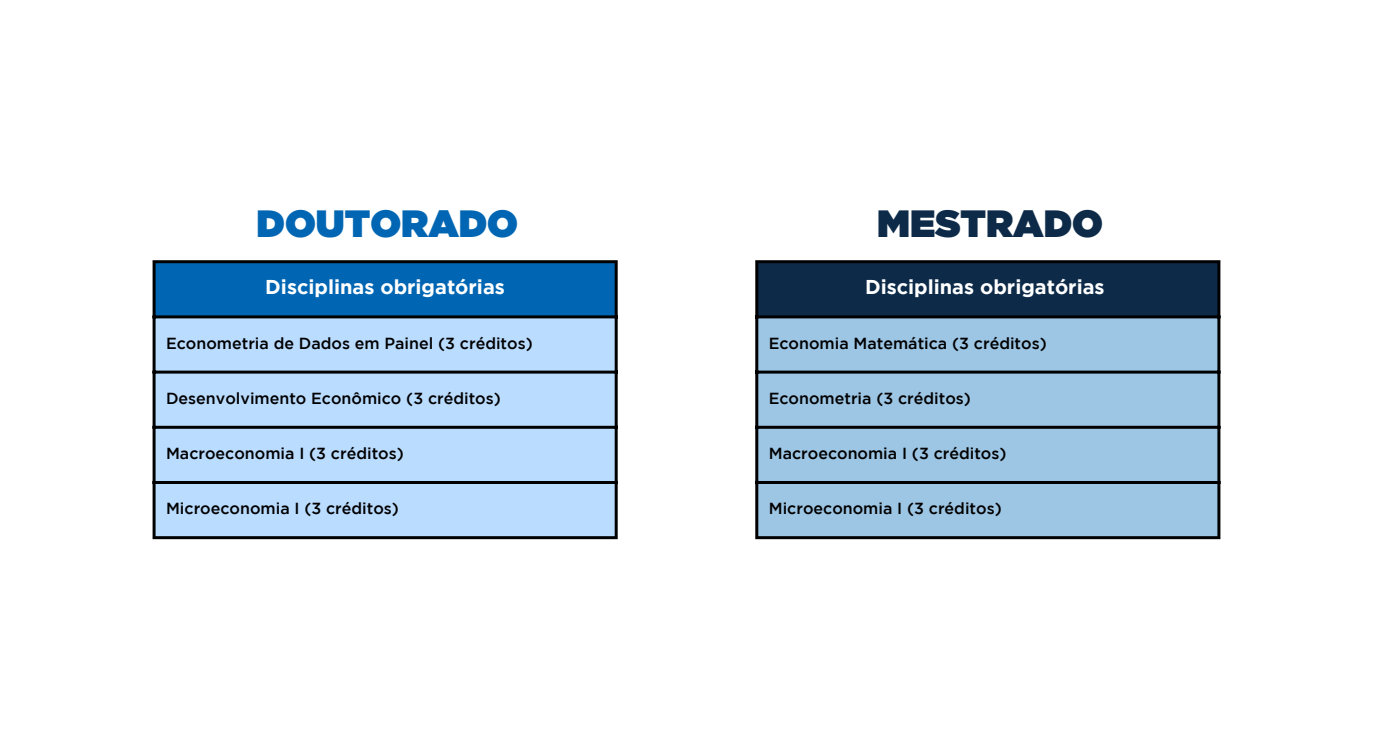
<style>
.page{position:relative;width:1373px;height:744px;background:#fff}
.page>*{position:absolute;margin:0;border:0;box-sizing:border-box;transform-origin:0 0}
.t1{font:900 38px "Gotham";color:#0066b3}
.t2{font:900 38px "Gotham";color:#0d2b49}
.t3{font:700 20px "Gotham";color:#fff}
.t4{font:500 16px "Gotham";color:#000}
</style>
<div class="page">
<div style="left:154px;top:261px;width:462px;height:56px;background:#0066b3"></div>
<div style="left:156px;top:318px;width:458px;height:218px;background:#badcff"></div>
<hr style="left:153px;top:263px;width:3px;height:273px;background:#000">
<hr style="left:614px;top:263px;width:3px;height:273px;background:#000">
<hr style="left:153px;top:260px;width:464px;height:3px;background:#000">
<hr style="left:153px;top:315px;width:464px;height:3px;background:#000">
<hr style="left:153px;top:371px;width:464px;height:3px;background:#000">
<hr style="left:153px;top:426px;width:464px;height:3px;background:#000">
<hr style="left:153px;top:481px;width:464px;height:3px;background:#000">
<hr style="left:153px;top:536px;width:464px;height:3px;background:#000">
<div style="left:756px;top:261px;width:463px;height:56px;background:#0d2b49"></div>
<div style="left:758px;top:318px;width:459px;height:218px;background:#9dc5e4"></div>
<hr style="left:755px;top:263px;width:3px;height:273px;background:#000">
<hr style="left:1217px;top:263px;width:3px;height:273px;background:#000">
<hr style="left:755px;top:260px;width:465px;height:3px;background:#000">
<hr style="left:755px;top:315px;width:465px;height:3px;background:#000">
<hr style="left:755px;top:371px;width:465px;height:3px;background:#000">
<hr style="left:755px;top:426px;width:465px;height:3px;background:#000">
<hr style="left:755px;top:481px;width:465px;height:3px;background:#000">
<hr style="left:755px;top:536px;width:465px;height:3px;background:#000">
<p class="t1" style="left:257px;top:207px;width:263px">DOUTORADO</p>
<p class="t2" style="left:877px;top:207px;width:227px">MESTRADO</p>
<p class="t3" style="left:265px;top:279px;width:241px">Disciplinas obrigatórias</p>
<p class="t4" style="left:166px;top:337px;width:368px">Econometria de Dados em Painel (3 créditos)</p>
<p class="t3" style="left:865px;top:279px;width:241px">Disciplinas obrigatórias</p>
<p class="t4" style="left:769px;top:337px;width:279px">Economia Matemática (3 créditos)</p>
<p class="t4" style="left:166px;top:392px;width:336px">Desenvolvimento Econômico (3 créditos)</p>
<p class="t4" style="left:769px;top:392px;width:204px">Econometria (3 créditos)</p>
<p class="t4" style="left:166px;top:448px;width:239px">Macroeconomia I (3 créditos)</p>
<p class="t4" style="left:769px;top:448px;width:239px">Macroeconomia I (3 créditos)</p>
<p class="t4" style="left:166px;top:503px;width:234px">Microeconomia I (3 créditos)</p>
<p class="t4" style="left:769px;top:503px;width:234px">Microeconomia I (3 créditos)</p>
</div>
